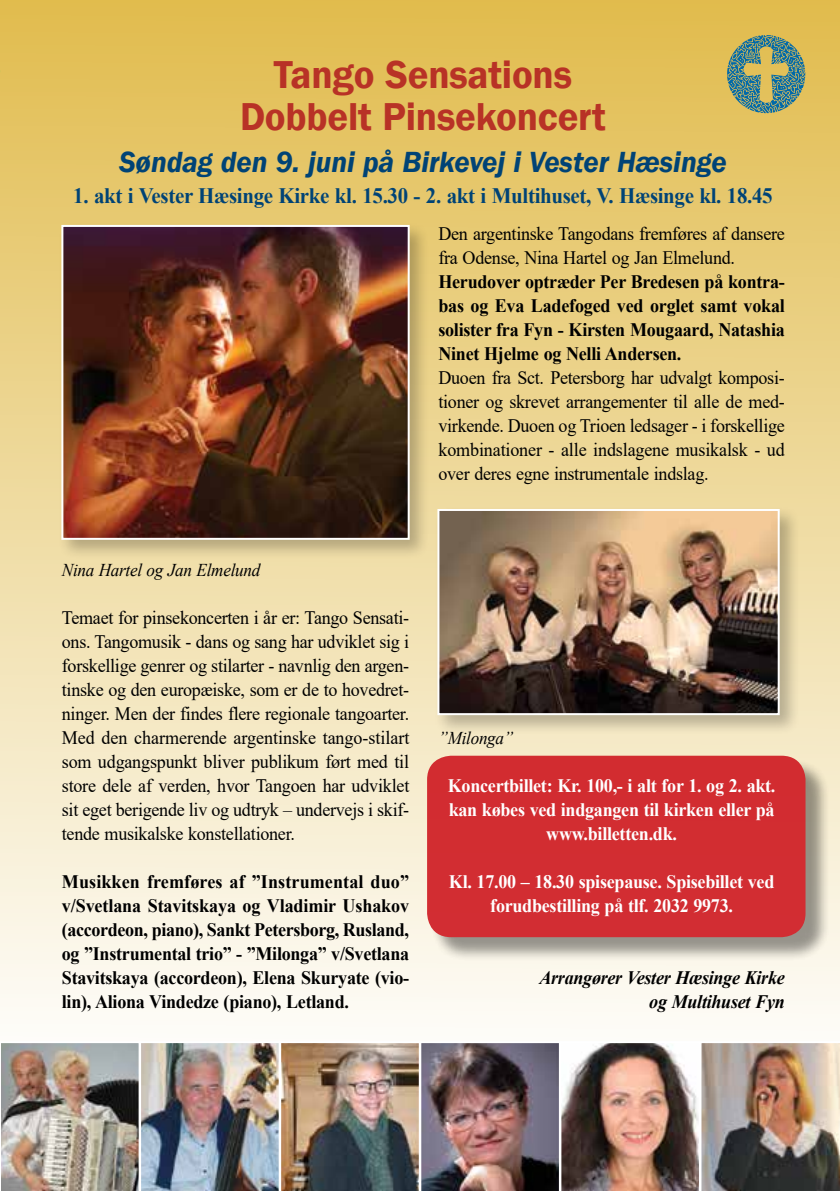
<style>
.page{position:relative;width:840px;height:1191px;background:#fff}
.page>*{position:absolute;margin:0;border:0;box-sizing:border-box;transform-origin:0 0}
.t1{font:600 40px/42.2px "Franklin Gothic";letter-spacing:-.005em;color:#b83226;text-align:center}
.t2{font:italic 600 30px "Franklin Gothic";letter-spacing:-.005em;color:#004376}
.t3{font:700 22px "Times New Roman";letter-spacing:-.015em;color:#004376;scale:.95 1}
.t4{font:19px/24px "Times New Roman";letter-spacing:-.015em;color:#000;text-align:justify;scale:.95 1}
.t5{font:700 19px/24px "Times New Roman";letter-spacing:-.015em;color:#000;text-align:justify;scale:.95 1}
.t6{font:700 19px/24px "Times New Roman";letter-spacing:-.015em;color:#fff;text-align:center;scale:.95 1}
.t7{font:italic 700 19px/24px "Times New Roman";letter-spacing:-.015em;color:#000;text-align:right;scale:.95 1}
.t8{font:italic 18px "Times New Roman";letter-spacing:-.015em;color:#000;scale:.95 1}
</style>
<div class="page">
<div style="left:0;top:0;width:839px;height:1068px;background:linear-gradient(to bottom,#e1bb4d,#fefefd)"></div>
<div style="left:58px;top:221px;width:372px;height:340px;background:#000;opacity:.25"></div>
<img style="left:64px;top:228px;width:342px;height:309px">
<div style="left:61px;top:225px;width:348px;height:315px;border:2px solid #fff"></div>
<svg style="left:726px;top:35px;width:78px;height:78px;background:#849b79"></svg>
<img style="left:0;top:1041px;width:839px;height:150px">
<div style="left:433px;top:505px;width:366px;height:231px;background:#000;opacity:.25"></div>
<img style="left:440px;top:512px;width:336px;height:200px">
<div style="left:437px;top:509px;width:342px;height:206px;border:2px solid #fff"></div>
<div style="left:429px;top:758px;width:401px;height:204px;background:#000;opacity:.45"></div>
<div style="left:427px;top:755px;width:378px;height:182px;background:#d22d31;border-radius:24px"></div>
<h1 class="t1" style="left:240px;top:54px;width:367px">Tango Sensations<br>Dobbelt Pinsekoncert</h1>
<h2 class="t2" style="left:119px;top:143px;width:609px">Søndag den 9. juni på Birkevej i Vester Hæsinge</h2>
<p class="t3" style="left:73px;top:179px;width:737px">1. akt i Vester Hæsinge Kirke kl. 15.30 - 2. akt i Multihuset, V. Hæsinge kl. 18.45</p>
<p class="t4" style="left:438px;top:221px;width:366px">Den argentinske Tangodans fremføres af dansere fra Odense, Nina Hartel og Jan Elmelund.</p>
<p class="t5" style="left:438px;top:269px;width:366px">Herudover optræder Per Bredesen på kontra&shy;bas og Eva Ladefoged ved orglet samt vokal solister fra Fyn - Kirsten Mougaard, Natashia Ninet Hjelme og Nelli Andersen.</p>
<p class="t4" style="left:438px;top:365px;width:366px">Duoen fra Sct. Petersborg har udvalgt komposi&shy;tioner og skrevet arrangementer til alle de med&shy;virkende. Duoen og Trioen ledsager - i forskellige kombinationer - alle indslagene musikalsk - ud over deres egne instrumentale indslag.</p>
<p class="t8" style="left:62px;top:558px;width:210px">Nina Hartel og Jan Elmelund</p>
<p class="t4" style="left:62px;top:605px;width:367px">Temaet for pinsekoncerten i år er: Tango Sensati&shy;ons. Tangomusik - dans og sang har udviklet sig i forskellige genrer og stilarter - navnlig den argen&shy;tinske og den europæiske, som er de to hovedret&shy;ninger. Men der findes flere regionale tangoarter.<br>Med den charmerende argentinske tango-stilart som udgangspunkt bliver publikum ført med til store dele af verden, hvor Tangoen har udviklet sit eget berigende liv og udtryk – undervejs i skif&shy;tende musikalske konstellationer.</p>
<p class="t5" style="left:62px;top:869px;width:367px">Musikken fremføres af ”Instrumental duo” v/Svetlana Stavitskaya og Vladimir Ushakov (accordeon, piano), Sankt Petersborg, Rusland, og ”Instrumental trio” - ”Milonga” v/Svetlana Stavitskaya (accordeon), Elena Skuryate (vio&shy;lin), Aliona Vindedze (piano), Letland.</p>
<p class="t8" style="left:438px;top:726px;width:80px">”Milonga”</p>
<p class="t6" style="left:447px;top:773px;width:346px">Koncertbillet: Kr. 100,- i alt for 1. og 2. akt. kan købes ved indgangen til kirken eller på www.billetten.dk.</p>
<p class="t6" style="left:448px;top:869px;width:344px">Kl. 17.00 – 18.30 spisepause. Spisebillet ved forudbestilling på tlf. 2032 9973.</p>
<p class="t7" style="left:539px;top:965px;width:260px">Arrangører Vester Hæsinge Kirke og Multihuset Fyn</p>
</div>
